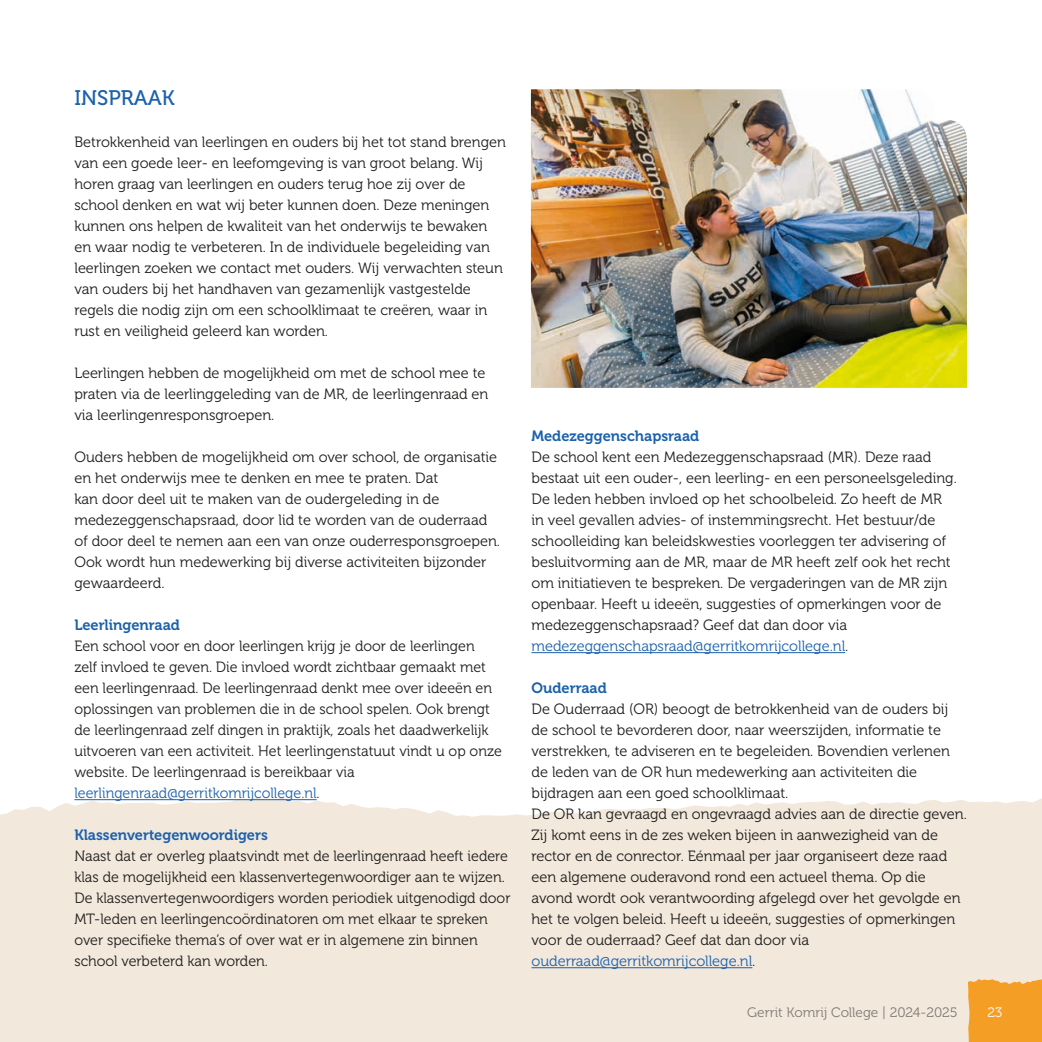
<style>
.page{position:relative;width:1042px;height:1042px;background:#fff}
.page>*{position:absolute;margin:0;border:0;box-sizing:border-box;transform-origin:0 0}
.t1{font:21px "Museo 500";color:#1b61ac}
.t2{font:14.88px/21px "Museo 300";color:#1d1d1b}
.t3{font:14.88px/21px "Museo 300";color:#1d1d1b;scale:.96 1}
.t4{font:14.88px "Museo 700";color:#1b61ac}
.t5{font:13.65px "Museo 300";color:#878787}
.t6{font:13.65px "Museo 300";color:#fff}
.s1{color:#1b61ac}
</style>
<div class="page">
<div style="left:0;top:798px;width:1042px;height:244px;background:#f2e8dc"></div>
<hr style="left:74px;top:799px;width:243px;height:1px;background:#1b61ac">
<hr style="left:531px;top:652px;width:314px;height:1px;background:#1b61ac">
<hr style="left:531px;top:967px;width:221px;height:1px;background:#1b61ac">
<img style="left:531px;top:89px;width:436px;height:299px">
<svg style="left:967px;top:977px;width:75px;height:65px;background:#f4a435"></svg>
<h1 class="t1" style="left:74px;top:86px;width:102px">INSPRAAK</h1>
<p class="t2" style="left:74px;top:132px;width:433px">Betrokkenheid van leerlingen en ouders bij het tot stand brengen van een goede leer- en leefomgeving is van groot belang. Wij horen graag van leerlingen en ouders terug hoe zij over de school denken en wat wij beter kunnen doen. Deze meningen kunnen ons helpen de kwaliteit van het onderwijs te bewaken en waar nodig te verbeteren. In de individuele begeleiding van leerlingen zoeken we contact met ouders. Wij verwachten steun van ouders bij het handhaven van gezamenlijk vastgestelde regels die nodig zijn om een schoolklimaat te creëren, waar in rust en veiligheid geleerd kan worden.</p>
<p class="t2" style="left:74px;top:363px;width:415px">Leerlingen hebben de mogelijkheid om met de school mee te praten via de leerlinggeleding van de MR, de leerlingenraad en via leerlingenresponsgroepen.</p>
<p class="t2" style="left:74px;top:447px;width:427px">Ouders hebben de mogelijkheid om over school, de organisatie en het onderwijs mee te denken en mee te praten. Dat<br>kan door deel uit te maken van de oudergeleding in de medezeggenschapsraad, door lid te worden van de ouderraad of door deel te nemen aan een van onze ouderresponsgroepen.<br>Ook wordt hun medewerking bij diverse activiteiten bijzonder gewaardeerd.</p>
<p class="t4" style="left:74px;top:617px;width:107px">Leerlingenraad</p>
<p class="t3" style="left:74px;top:636px;width:447px">Een school voor en door leerlingen krijg je door de leerlingen<br>zelf invloed te geven. Die invloed wordt zichtbaar gemaakt met een leerlingenraad. De leerlingenraad denkt mee over ideeën en oplossingen van problemen die in de school spelen. Ook brengt de leerlingenraad zelf dingen in praktijk, zoals het daadwerkelijk uitvoeren van een activiteit. Het leerlingenstatuut vindt u op onze website. De leerlingenraad is bereikbaar via <span class="s1">leerlingenraad@gerritkomrijcollege.nl</span>.</p>
<p class="t4" style="left:74px;top:827px;width:195px">Klassenvertegenwoordigers</p>
<p class="t3" style="left:74px;top:846px;width:456px">Naast dat er overleg plaatsvindt met de leerlingenraad heeft iedere klas de mogelijkheid een klassenvertegenwoordiger aan te wijzen.<br>De klassenvertegenwoordigers worden periodiek uitgenodigd door MT-leden en leerlingencoördinatoren om met elkaar te spreken over specifieke thema’s of over wat er in algemene zin binnen school verbeterd kan worden.</p>
<p class="t4" style="left:531px;top:428px;width:169px">Medezeggenschapsraad</p>
<p class="t2" style="left:531px;top:447px;width:427px">De school kent een Medezeggenschapsraad (MR). Deze raad bestaat uit een ouder-, een leerling- en een personeelsgeleding.<br>De leden hebben invloed op het schoolbeleid. Zo heeft de MR in veel gevallen advies- of instemmingsrecht. Het bestuur/de schoolleiding kan beleidskwesties voorleggen ter advisering of besluitvorming aan de MR, maar de MR heeft zelf ook het recht om initiatieven te bespreken. De vergaderingen van de MR zijn openbaar. Heeft u ideeën, suggesties of opmerkingen voor de medezeggenschapsraad? Geef dat dan door via <span class="s1">medezeggenschapsraad@gerritkomrijcollege.nl</span>.</p>
<p class="t4" style="left:531px;top:680px;width:77px">Ouderraad</p>
<p class="t2" style="left:531px;top:699px;width:437px">De Ouderraad (OR) beoogt de betrokkenheid van de ouders bij de school te bevorderen door, naar weerszijden, informatie te verstrekken, te adviseren en te begeleiden. Bovendien verlenen de leden van de OR hun medewerking aan activiteiten die bijdragen aan een goed schoolklimaat.<br>De OR kan gevraagd en ongevraagd advies aan de directie geven.<br>Zij komt eens in de zes weken bijeen in aanwezigheid van de rector en de conrector. Eénmaal per jaar organiseert deze raad een algemene ouderavond rond een actueel thema. Op die avond wordt ook verantwoording afgelegd over het gevolgde en het te volgen beleid. Heeft u ideeën, suggesties of opmerkingen voor de ouderraad? Geef dat dan door via <span class="s1">ouderraad@gerritkomrijcollege.nl</span>.</p>
<p class="t5" style="left:747px;top:1005px;width:212px">Gerrit Komrij College | 2024-2025</p>
<p class="t6" style="left:987px;top:1005px;width:16px">23</p>
</div>
